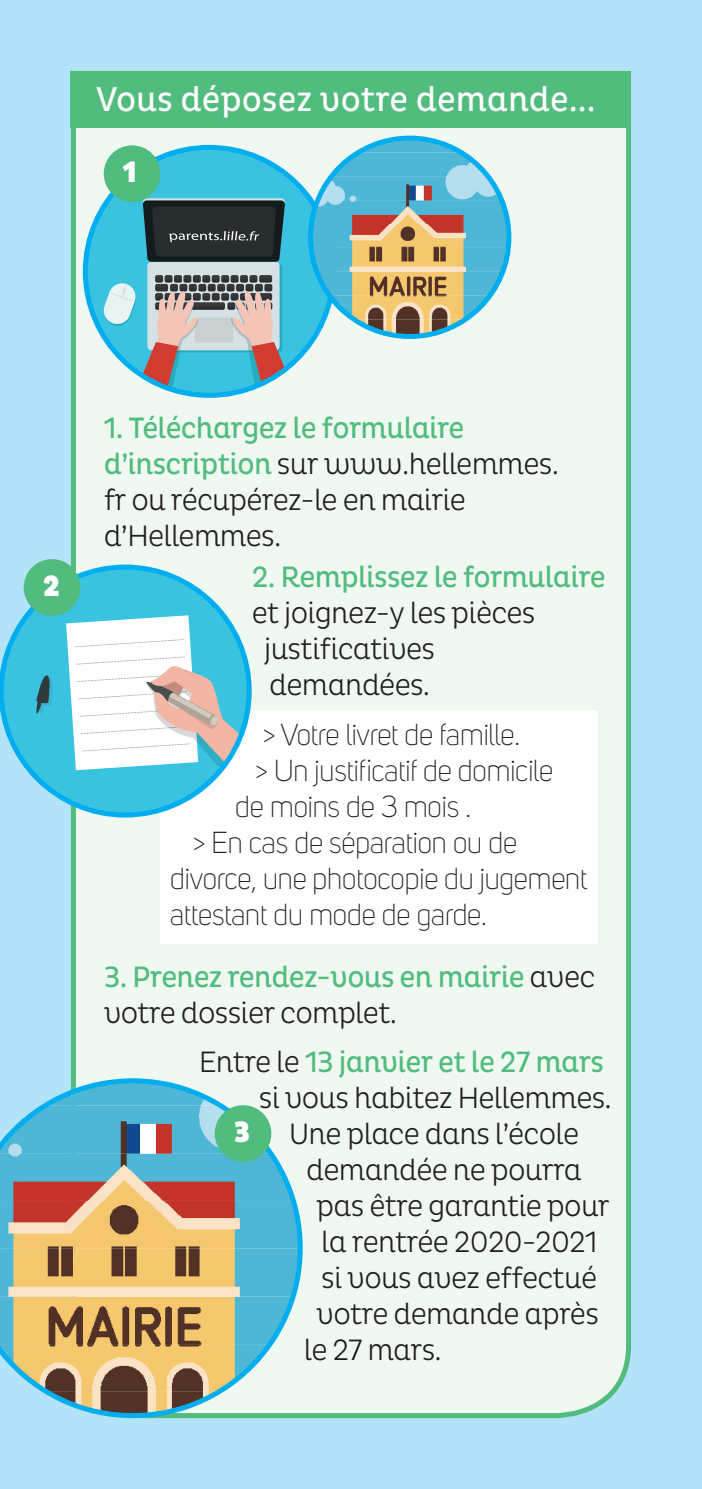
<style>
.page{position:relative;width:702px;height:1489px;background:#fff}
.page>*{position:absolute;margin:0;border:0;box-sizing:border-box;transform-origin:0 0}
.t1{font:35px "Pluto Cond";color:#fff}
.t2{font:300 30px/36px "Pluto Cond";letter-spacing:-.025em;color:#231f20}
.t3{font:300 30px "Uni Sans";letter-spacing:-.025em;color:#231f20}
.t4{font:30px/36px "Pluto Cond";letter-spacing:-.025em;color:#52bc7f}
.t5{font:900 30px "Pluto Cond";color:#fff}
.s1{font-weight:400;color:#52bc7f}
.s2{font-weight:300;color:#231f20}
</style>
<div class="page">
<div style="left:0;top:0;width:702px;height:1488px;background:#b3e3f9"></div>
<div style="left:68px;top:70px;width:564px;height:1349px;background:#f0f8f2"></div>
<div style="left:71px;top:71px;width:560px;height:57px;background:#52bc7f"></div>
<div style="left:85px;top:147px;width:248px;height:248px;background:#3ac3e1;border-radius:124px"></div>
<svg style="left:102px;top:198px;width:202px;height:197px"></svg>
<img style="left:358px;top:138px;width:103px;height:14px">
<img style="left:331px;top:152px;width:157px;height:24px">
<img style="left:318px;top:176px;width:183px;height:24px">
<img style="left:310px;top:200px;width:199px;height:72px">
<img style="left:317px;top:272px;width:185px;height:24px">
<img style="left:329px;top:296px;width:161px;height:23px">
<img style="left:354px;top:319px;width:111px;height:17px">
<div style="left:308px;top:136px;width:203px;height:203px;border:5px solid #00aeef;border-radius:50%"></div>
<div style="left:104px;top:145px;width:56px;height:57px;background:#52bc7f;border-radius:50%"></div>
<div style="left:160px;top:710px;width:438px;height:233px;background:#fff"></div>
<div style="left:1px;top:567px;width:248px;height:248px;background:#3ac3e1;border-radius:124px"></div>
<svg style="left:66px;top:615px;width:183px;height:155px"></svg>
<svg style="left:36px;top:675px;width:17px;height:39px"></svg>
<div style="left:24px;top:559px;width:56px;height:56px;background:#52bc7f;border-radius:50%"></div>
<svg style="left:0;top:1078px;width:303px;height:339px;background:#a4b3a3"></svg>
<div style="left:215px;top:1105px;width:56px;height:56px;background:#52bc7f;border-radius:50%"></div>
<p class="t1" style="left:96px;top:80px;width:501px">Vous déposez votre demande...</p>
<p class="t5" style="left:123px;top:155px;width:16px">1</p>
<p class="t5" style="left:43px;top:568px;width:19px">2</p>
<p class="t2" style="left:104px;top:409px;width:457px"><span class="s1">1. Téléchargez le formulaire d’inscription</span> sur www.hellemmes. fr ou récupérez-le en mairie d’Hellemmes.</p>
<p class="t4" style="left:252px;top:559px;width:355px">2. Remplissez le formulaire</p>
<p class="t2" style="left:264px;top:595px;width:273px;text-indent:-13px">et joignez-y les pièces justificatives demandées.</p>
<p class="t3" style="left:262px;top:717px;width:259px">&gt; Votre livret de famille.</p>
<p class="t3" style="left:255px;top:753px;width:300px">&gt; Un justificatif de domicile</p>
<p class="t3" style="left:235px;top:789px;width:238px">de moins de 3 mois .</p>
<p class="t3" style="left:192px;top:825px;width:326px">&gt; En cas de séparation ou de</p>
<p class="t3" style="left:170px;top:861px;width:419px">divorce, une photocopie du jugement</p>
<p class="t3" style="left:170px;top:897px;width:319px">attestant du mode de garde.</p>
<p class="t4" style="left:104px;top:959px;width:493px">3. Prenez rendez-vous en mairie <span class="s2">avec votre dossier complet.</span></p>
<p class="t4" style="left:199px;top:1044px;width:407px"><span class="s2">Entre le</span> 13 janvier et le 27 mars</p>
<p class="t2" style="left:259px;top:1079px;width:354px">si vous habitez Hellemmes.</p>
<p class="t2" style="left:289px;top:1115px;width:292px">Une place dans l’école</p>
<p class="t2" style="left:306px;top:1151px;width:277px">demandée ne pourra</p>
<p class="t2" style="left:316px;top:1187px;width:295px">pas être garantie pour</p>
<p class="t2" style="left:321px;top:1223px;width:278px">la rentrée 2020-2021</p>
<p class="t2" style="left:321px;top:1259px;width:277px">si vous avez effectué</p>
<p class="t2" style="left:316px;top:1295px;width:284px">votre demande après</p>
<p class="t2" style="left:304px;top:1331px;width:139px">le 27 mars.</p>
<p class="t5" style="left:234px;top:1114px;width:18px">3</p>
</div>
